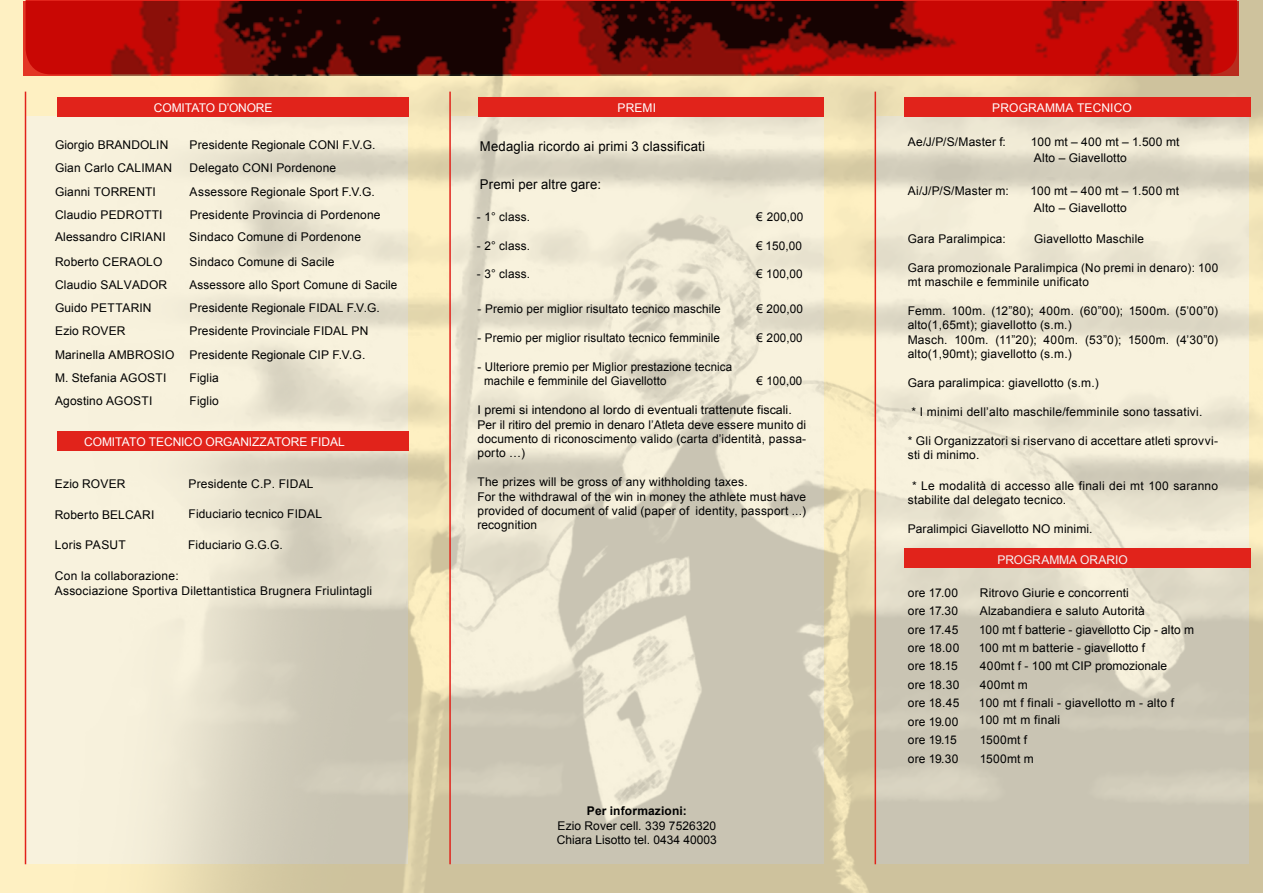
<style>
.page{position:relative;width:1263px;height:893px;background:#fff}
.page>*{position:absolute;margin:0;border:0;box-sizing:border-box;transform-origin:0 0}
.t1{font:13.5px "Arial";letter-spacing:.015em;color:#000}
.t2{font:12.3px "Arial";color:#000}
.t3{font:12px/14.4px "Arial";letter-spacing:.015em;color:#000}
.t4{font:12px/14.4px "Arial";letter-spacing:.015em;color:#000;scale:1.04 1}
.t5{font:12px/14.4px "Arial";letter-spacing:.015em;color:#000;scale:.96 1}
.t6{font:12px "Arial";color:#fff}
.t7{font:700 12px "Arial";letter-spacing:.01em;color:#000}
.t8{font:12px "Arial";letter-spacing:-.005em;color:#f4f4f4}
</style>
<div class="page">
<img style="left:0;top:0;width:1263px;height:893px">
<img style="left:24px;top:1px;width:1214px;height:75px">
<div style="left:57px;top:97px;width:351px;height:19px;background:#e1231b"></div>
<div style="left:478px;top:97px;width:346px;height:19px;background:#e1231b"></div>
<div style="left:904px;top:97px;width:346px;height:19px;background:#e1231b"></div>
<div style="left:904px;top:549px;width:346px;height:19px;background:#e1231b"></div>
<div style="left:57px;top:432px;width:351px;height:19px;background:#e1231b"></div>
<hr style="left:25px;top:92px;width:1px;height:772px;background:#e1231b">
<hr style="left:449px;top:92px;width:2px;height:772px;background:#e1231b">
<hr style="left:874px;top:92px;width:2px;height:772px;background:#e1231b">
<p class="t6" style="left:154px;top:100px;width:120px">COMITATO D’ONORE</p>
<p class="t3" style="left:55px;top:138px;width:115px">Giorgio BRANDOLIN</p>
<p class="t3" style="left:189px;top:138px;width:188px">Presidente Regionale CONI F.V.G.</p>
<p class="t3" style="left:55px;top:161px;width:119px">Gian Carlo CALIMAN</p>
<p class="t3" style="left:189px;top:161px;width:148px">Delegato CONI Pordenone</p>
<p class="t3" style="left:55px;top:184px;width:102px">Gianni TORRENTI</p>
<p class="t3" style="left:189px;top:184px;width:187px">Assessore Regionale Sport F.V.G.</p>
<p class="t3" style="left:55px;top:208px;width:109px">Claudio PEDROTTI</p>
<p class="t3" style="left:190px;top:208px;width:192px">Presidente Provincia di Pordenone</p>
<p class="t3" style="left:55px;top:230px;width:112px">Alessandro CIRIANI</p>
<p class="t3" style="left:189px;top:230px;width:173px">Sindaco Comune di Pordenone</p>
<p class="t3" style="left:55px;top:254px;width:109px">Roberto CERAOLO</p>
<p class="t3" style="left:189px;top:254px;width:147px">Sindaco Comune di Sacile</p>
<p class="t3" style="left:55px;top:278px;width:114px">Claudio SALVADOR</p>
<p class="t3" style="left:189px;top:278px;width:209px">Assessore allo Sport Comune di Sacile</p>
<p class="t3" style="left:55px;top:301px;width:98px">Guido PETTARIN</p>
<p class="t3" style="left:189px;top:301px;width:192px">Presidente Regionale FIDAL F.V.G.</p>
<p class="t3" style="left:55px;top:324px;width:72px">Ezio ROVER</p>
<p class="t3" style="left:189px;top:324px;width:180px">Presidente Provinciale FIDAL PN</p>
<p class="t3" style="left:55px;top:347px;width:121px">Marinella AMBROSIO</p>
<p class="t3" style="left:189px;top:347px;width:177px">Presidente Regionale CIP F.V.G.</p>
<p class="t3" style="left:55px;top:371px;width:113px">M. Stefania AGOSTI</p>
<p class="t3" style="left:190px;top:371px;width:31px">Figlia</p>
<p class="t3" style="left:55px;top:394px;width:99px">Agostino AGOSTI</p>
<p class="t3" style="left:190px;top:394px;width:31px">Figlio</p>
<p class="t6" style="left:84px;top:434px;width:262px">COMITATO TECNICO ORGANIZZATORE FIDAL</p>
<p class="t3" style="left:55px;top:477px;width:72px">Ezio ROVER</p>
<p class="t3" style="left:189px;top:477px;width:126px">Presidente C.P. FIDAL</p>
<p class="t3" style="left:55px;top:507px;width:101px">Roberto BELCARI</p>
<p class="t3" style="left:189px;top:506px;width:135px">Fiduciario tecnico FIDAL</p>
<p class="t3" style="left:55px;top:538px;width:73px">Loris PASUT</p>
<p class="t3" style="left:188px;top:538px;width:96px">Fiduciario G.G.G.</p>
<p class="t3" style="left:55px;top:569px;width:319px">Con la collaborazione:<br>Associazione Sportiva Dilettantistica Brugnera Friulintagli</p>
<p class="t6" style="left:617px;top:100px;width:40px">PREMI</p>
<p class="t6" style="left:992px;top:100px;width:141px">PROGRAMMA TECNICO</p>
<p class="t1" style="left:480px;top:137px;width:227px">Medaglia ricordo ai primi 3 classificati</p>
<p class="t1" style="left:480px;top:176px;width:123px">Premi per altre gare:</p>
<p class="t3" style="left:477px;top:210px;width:55px">- 1° class.</p>
<p class="t3" style="left:756px;top:210px;width:49px">€ 200,00</p>
<p class="t3" style="left:477px;top:239px;width:55px">- 2° class.</p>
<p class="t3" style="left:756px;top:239px;width:48px">€ 150,00</p>
<p class="t3" style="left:477px;top:267px;width:55px">- 3° class.</p>
<p class="t3" style="left:756px;top:267px;width:48px">€ 100,00</p>
<p class="t3" style="left:478px;top:302px;width:245px">- Premio per miglior risultato tecnico maschile</p>
<p class="t3" style="left:756px;top:302px;width:48px">€ 200,00</p>
<p class="t5" style="left:478px;top:331px;width:254px">- Premio per miglior risultato tecnico femminile</p>
<p class="t5" style="left:756px;top:331px;width:50px">€ 200,00</p>
<p class="t5" style="left:484px;top:360px;width:260px;text-indent:-7px">- Ulteriore premio per Miglior prestazione tecnica machile e femminile del Giavellotto</p>
<p class="t5" style="left:757px;top:374px;width:49px">€ 100,00</p>
<p class="t4" style="left:478px;top:403px;width:318px">I premi si intendono al lordo di eventuali trattenute fiscali.<br>Per il ritiro del premio in denaro l’Atleta deve essere munito di documento di riconoscimento valido (carta d’identità, passa&shy;porto …)</p>
<p class="t3" style="left:477px;top:475px;width:330px">The prizes will be gross of any withholding taxes.<br>For the withdrawal of the win in money the athlete must have provided of document of valid (paper of identity, passport ...) recognition</p>
<p class="t7" style="left:587px;top:803px;width:101px">Per informazioni:</p>
<p class="t3" style="left:557px;top:818px;width:162px">Ezio Rover cell. 339 7526320<br>Chiara Lisotto tel. 0434 40003</p>
<p class="t3" style="left:908px;top:135px;width:99px">Ae/J/P/S/Master f:</p>
<p class="t3" style="left:1031px;top:133px;width:150px;line-height:16.5px">100 mt – 400 mt – 1.500 mt<br>Alto – Giavellotto</p>
<p class="t3" style="left:908px;top:184px;width:103px">Ai/J/P/S/Master m:</p>
<p class="t3" style="left:1031px;top:183px;width:150px;line-height:16.5px">100 mt – 400 mt – 1.500 mt<br>Alto – Giavellotto</p>
<p class="t3" style="left:908px;top:232px;width:100px">Gara Paralimpica:</p>
<p class="t3" style="left:1034px;top:232px;width:111px">Giavellotto Maschile</p>
<p class="t3" style="left:908px;top:260px;width:312px">Gara promozionale Paralimpica (No premi in denaro): 100 mt maschile e femminile unificato</p>
<p class="t3" style="left:908px;top:304px;width:312px">Femm. 100m. (12”80); 400m. (60”00); 1500m. (5’00”0) alto(1,65mt); giavellotto (s.m.)<br>Masch. 100m. (11”20); 400m. (53”0); 1500m. (4’30”0) alto(1,90mt); giavellotto (s.m.)</p>
<p class="t3" style="left:908px;top:376px;width:193px">Gara paralimpica: giavellotto (s.m.)</p>
<p class="t3" style="left:911px;top:404px;width:293px">* I minimi dell’alto maschile/femminile sono tassativi.</p>
<p class="t3" style="left:908px;top:433px;width:312px">* Gli Organizzatori si riservano di accettare atleti sprovvi&shy;sti di minimo.</p>
<p class="t3" style="left:908px;top:479px;width:312px;text-indent:4px">* Le modalità di accesso alle finali dei mt 100 saranno stabilite dal delegato tecnico.</p>
<p class="t3" style="left:908px;top:522px;width:186px">Paralimpici Giavellotto NO minimi.</p>
<p class="t8" style="left:997px;top:552px;width:132px">PROGRAMMA ORARIO</p>
<p class="t3" style="left:908px;top:585px;width:52px">ore 17.00</p>
<p class="t3" style="left:980px;top:585px;width:150px">Ritrovo Giurie e concorrenti</p>
<p class="t3" style="left:908px;top:604px;width:52px">ore 17.30</p>
<p class="t3" style="left:980px;top:604px;width:166px">Alzabandiera e saluto Autorità</p>
<p class="t3" style="left:908px;top:622px;width:52px">ore 17.45</p>
<p class="t2" style="left:979px;top:621px;width:217px">100 mt f batterie - giavellotto Cip - alto m</p>
<p class="t3" style="left:908px;top:641px;width:53px">ore 18.00</p>
<p class="t3" style="left:979px;top:641px;width:168px">100 mt m batterie - giavellotto f</p>
<p class="t3" style="left:908px;top:659px;width:51px">ore 18.15</p>
<p class="t3" style="left:980px;top:659px;width:189px">400mt f - 100 mt CIP promozionale</p>
<p class="t3" style="left:908px;top:678px;width:53px">ore 18.30</p>
<p class="t3" style="left:980px;top:678px;width:49px">400mt m</p>
<p class="t3" style="left:908px;top:694px;width:53px;line-height:18.5px;text-align:justify">ore 18.45 ore 19.00 ore 19.15</p>
<p class="t3" style="left:979px;top:694px;width:197px;line-height:17.1px">100 mt f finali - giavellotto m - alto f<br>100 mt m finali</p>
<p class="t3" style="left:980px;top:733px;width:49px">1500mt f</p>
<p class="t3" style="left:908px;top:751px;width:52px">ore 19.30</p>
<p class="t3" style="left:980px;top:751px;width:56px">1500mt m</p>
</div>
